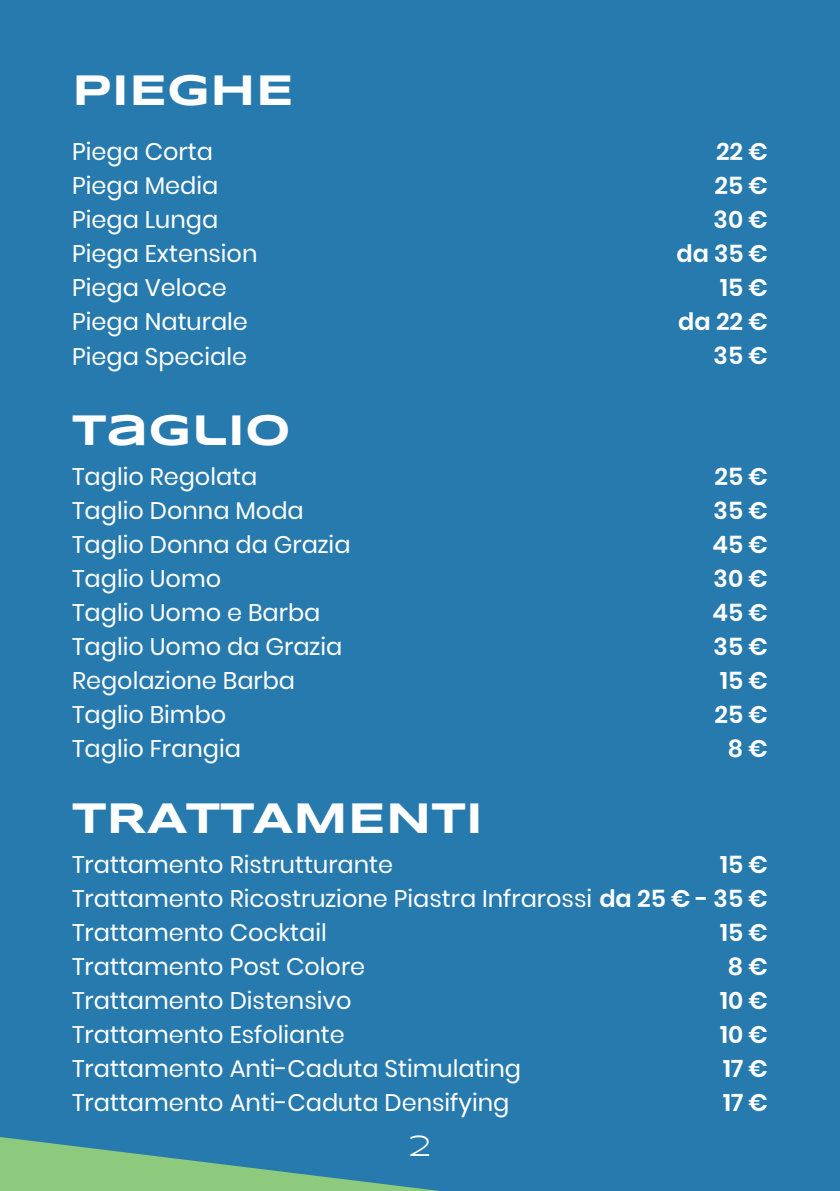
<style>
.page{position:relative;width:840px;height:1191px;background:#fff}
.page>*{position:absolute;margin:0;border:0;box-sizing:border-box;transform-origin:0 0}
.t1{font:700 44px "Syncopate";color:#fff}
.t2{font:30px "Syncopate";color:#fff}
.t3{font:24px "Poppins";color:#fff}
.t4{font:600 24px "Poppins";color:#fff}
.s1{font-weight:600}
</style>
<div class="page">
<div style="left:0;top:0;width:839px;height:1191px;background:#267aae"></div>
<svg style="left:0;top:1137px;width:439px;height:54px"></svg>
<p class="t1" style="left:72px;top:63px;width:223px">PIEGHE</p>
<p class="t3" style="left:72px;top:137px;width:142px">Piega Corta</p>
<p class="t3" style="left:72px;top:171px;width:148px">Piega Media</p>
<p class="t3" style="left:72px;top:205px;width:148px">Piega Lunga</p>
<p class="t3" style="left:72px;top:239px;width:187px">Piega Extension</p>
<p class="t3" style="left:72px;top:273px;width:156px">Piega Veloce</p>
<p class="t3" style="left:72px;top:307px;width:177px">Piega Naturale</p>
<p class="t3" style="left:72px;top:342px;width:176px">Piega Speciale</p>
<p class="t1" style="left:72px;top:402px;width:220px">taglio</p>
<p class="t3" style="left:72px;top:462px;width:187px">Taglio Regolata</p>
<p class="t3" style="left:72px;top:496px;width:233px">Taglio Donna Moda</p>
<p class="t3" style="left:72px;top:530px;width:280px">Taglio Donna da Grazia</p>
<p class="t3" style="left:72px;top:564px;width:151px">Taglio Uomo</p>
<p class="t3" style="left:72px;top:598px;width:250px">Taglio Uomo e Barba</p>
<p class="t3" style="left:72px;top:632px;width:271px">Taglio Uomo da Grazia</p>
<p class="t3" style="left:72px;top:666px;width:224px">Regolazione Barba</p>
<p class="t3" style="left:72px;top:700px;width:156px">Taglio Bimbo</p>
<p class="t3" style="left:72px;top:734px;width:170px">Taglio Frangia</p>
<p class="t1" style="left:72px;top:791px;width:412px">TRATTAMENTI</p>
<p class="t3" style="left:72px;top:850px;width:322px">Trattamento Ristrutturante</p>
<p class="t4" style="left:715px;top:137px;width:53px">22 €</p>
<p class="t4" style="left:714px;top:171px;width:55px">25 €</p>
<p class="t4" style="left:713px;top:205px;width:56px">30 €</p>
<p class="t4" style="left:676px;top:239px;width:93px">da 35 €</p>
<p class="t4" style="left:719px;top:273px;width:49px">15 €</p>
<p class="t4" style="left:678px;top:307px;width:91px">da 22 €</p>
<p class="t4" style="left:713px;top:341px;width:56px">35 €</p>
<p class="t4" style="left:714px;top:462px;width:55px">25 €</p>
<p class="t4" style="left:713px;top:496px;width:56px">35 €</p>
<p class="t4" style="left:712px;top:530px;width:57px">45 €</p>
<p class="t4" style="left:713px;top:564px;width:56px">30 €</p>
<p class="t4" style="left:712px;top:598px;width:57px">45 €</p>
<p class="t4" style="left:713px;top:632px;width:56px">35 €</p>
<p class="t4" style="left:719px;top:666px;width:49px">15 €</p>
<p class="t4" style="left:714px;top:700px;width:55px">25 €</p>
<p class="t4" style="left:727px;top:734px;width:41px">8 €</p>
<p class="t4" style="left:719px;top:850px;width:49px">15 €</p>
<p class="t3" style="left:72px;top:884px;width:697px">Trattamento Ricostruzione Piastra Infrarossi <span class="s1">da 25 € - 35 €</span></p>
<p class="t3" style="left:72px;top:918px;width:256px">Trattamento Cocktail</p>
<p class="t3" style="left:72px;top:952px;width:294px">Trattamento Post Colore</p>
<p class="t3" style="left:72px;top:987px;width:281px">Trattamento Distensivo</p>
<p class="t3" style="left:72px;top:1021px;width:274px">Trattamento Esfoliante</p>
<p class="t3" style="left:72px;top:1055px;width:450px">Trattamento Anti-Caduta Stimulating</p>
<p class="t3" style="left:72px;top:1089px;width:438px">Trattamento Anti-Caduta Densifying</p>
<p class="t2" style="left:409px;top:1128px;width:23px">2</p>
<p class="t4" style="left:719px;top:918px;width:49px">15 €</p>
<p class="t4" style="left:727px;top:952px;width:41px">8 €</p>
<p class="t4" style="left:719px;top:987px;width:49px">10 €</p>
<p class="t4" style="left:719px;top:1021px;width:49px">10 €</p>
<p class="t4" style="left:722px;top:1055px;width:46px">17 €</p>
<p class="t4" style="left:722px;top:1089px;width:46px">17 €</p>
</div>
